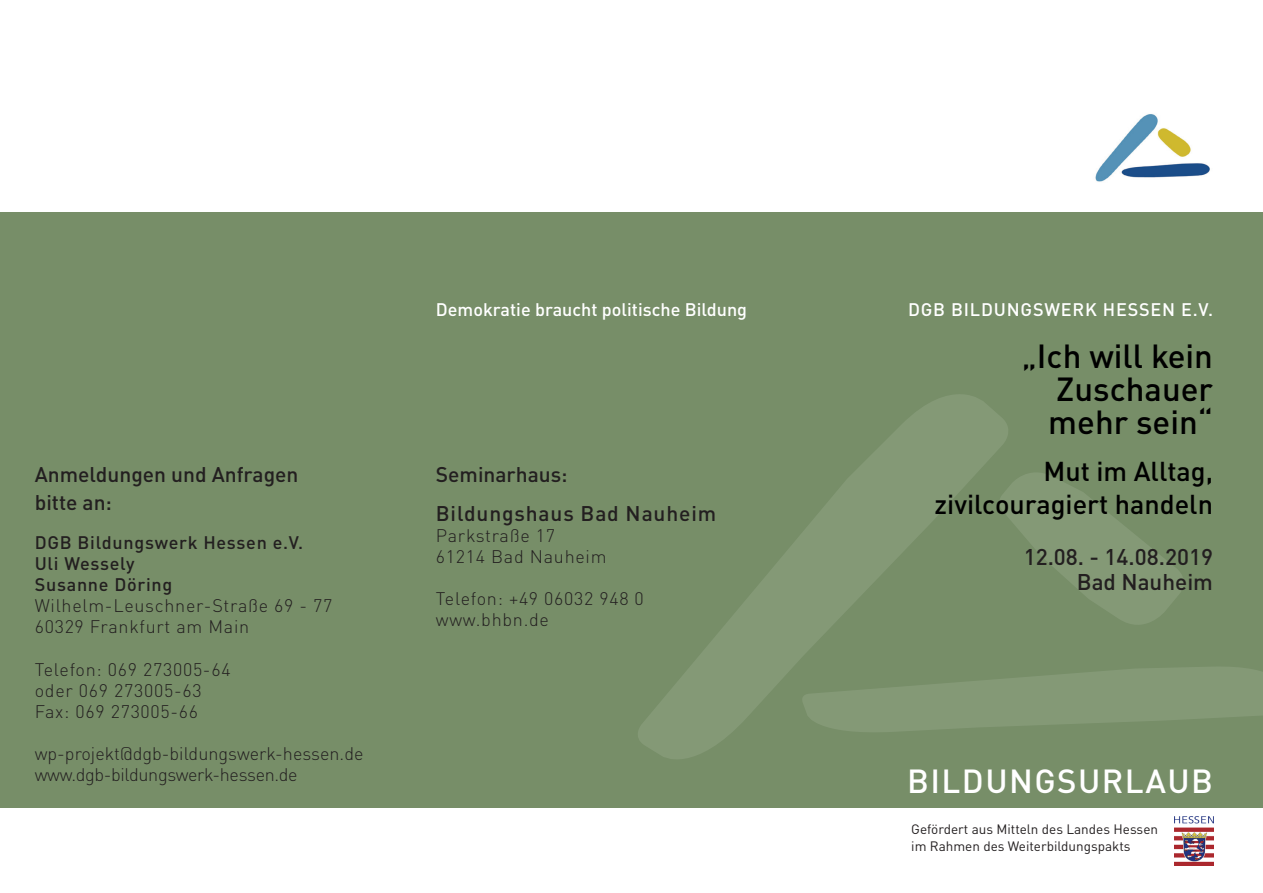
<style>
.page{position:relative;width:1263px;height:893px;background:#fff}
.page>*{position:absolute;margin:0;border:0;box-sizing:border-box;transform-origin:0 0}
.t1{font:500 33px/33px "DINOT";color:#000;text-align:justify}
.t2{font:500 33px "DINOT";letter-spacing:.045em;color:#fff}
.t3{font:500 27px "DINOT";color:#000}
.t4{font:500 22.5px "DINOT";color:#231f20}
.t5{font:500 21px/28.8px "DINOT";color:#231f20}
.t6{font:500 21px "DINOT";letter-spacing:.04em;color:#231f20}
.t7{font:300 18px "DINOT";letter-spacing:.04em;color:#231f20}
.t8{font:500 18px "DINOT";letter-spacing:.04em;color:#231f20}
.t9{font:300 18px "DINOT";color:#231f20}
.t10{font:500 18px "DINOT";color:#fff}
.t11{font:300 18px "DINOT";letter-spacing:-.02em;color:#231f20}
.t12{font:500 18px "DINOT";letter-spacing:.045em;color:#fff}
.t13{font:13.5px/16.2px "DINOT";color:#231f20}
</style>
<div class="page">
<div style="left:0;top:213px;width:1263px;height:595px;background:#778e68"></div>
<svg style="left:638px;top:394px;width:370px;height:365px"></svg>
<svg style="left:800px;top:665px;width:463px;height:71px"></svg>
<svg style="left:995px;top:464px;width:189px;height:172px"></svg>
<img style="left:1095px;top:114px;width:115px;height:68px">
<img style="left:1175px;top:816px;width:38px;height:50px">
<p class="t10" style="left:436px;top:298px;width:313px">Demokratie braucht politische Bildung</p>
<p class="t12" style="left:908px;top:298px;width:306px">DGB BILDUNGSWERK HESSEN E.V.</p>
<p class="t1" style="left:1048px;top:339px;width:166px;text-indent:-26px">„Ich will kein Zuschauer mehr sein“</p>
<p class="t3" style="left:1043px;top:454px;width:171px">Mut im Alltag,</p>
<p class="t3" style="left:934px;top:487px;width:280px">zivilcouragiert handeln</p>
<p class="t4" style="left:1024px;top:542px;width:191px">12.08. - 14.08.2019</p>
<p class="t4" style="left:1077px;top:568px;width:138px">Bad Nauheim</p>
<p class="t5" style="left:436px;top:459px;width:133px">Seminarhaus:</p>
<p class="t6" style="left:436px;top:500px;width:282px">Bildungshaus Bad Nauheim</p>
<p class="t7" style="left:436px;top:524px;width:121px">Parkstraße 17</p>
<p class="t7" style="left:436px;top:545px;width:172px">61214 Bad Nauheim</p>
<p class="t7" style="left:436px;top:587px;width:210px">Telefon: +49 06032 948 0</p>
<p class="t7" style="left:436px;top:608px;width:115px">www.bhbn.de</p>
<p class="t5" style="left:35px;top:459px;width:265px">Anmeldungen und Anfragen bitte an:</p>
<p class="t8" style="left:35px;top:531px;width:270px">DGB Bildungswerk Hessen e.V.</p>
<p class="t8" style="left:35px;top:552px;width:101px">Uli Wessely</p>
<p class="t8" style="left:35px;top:573px;width:139px">Susanne Döring</p>
<p class="t7" style="left:35px;top:595px;width:299px">Wilhelm-Leuschner-Straße 69 - 77</p>
<p class="t7" style="left:35px;top:616px;width:216px">60329 Frankfurt am Main</p>
<p class="t7" style="left:35px;top:658px;width:197px">Telefon: 069 273005-64</p>
<p class="t7" style="left:35px;top:679px;width:168px">oder 069 273005-63</p>
<p class="t7" style="left:35px;top:700px;width:165px">Fax: 069 273005-66</p>
<p class="t9" style="left:35px;top:742px;width:330px">wp-projekt@dgb-bildungswerk-hessen.de</p>
<p class="t11" style="left:35px;top:763px;width:264px">www.dgb-bildungswerk-hessen.de</p>
<p class="t2" style="left:907px;top:760px;width:307px">BILDUNGSURLAUB</p>
<p class="t13" style="left:911px;top:821px;width:248px">Gefördert aus Mitteln des Landes Hessen im Rahmen des Weiterbildungspakts</p>
</div>
